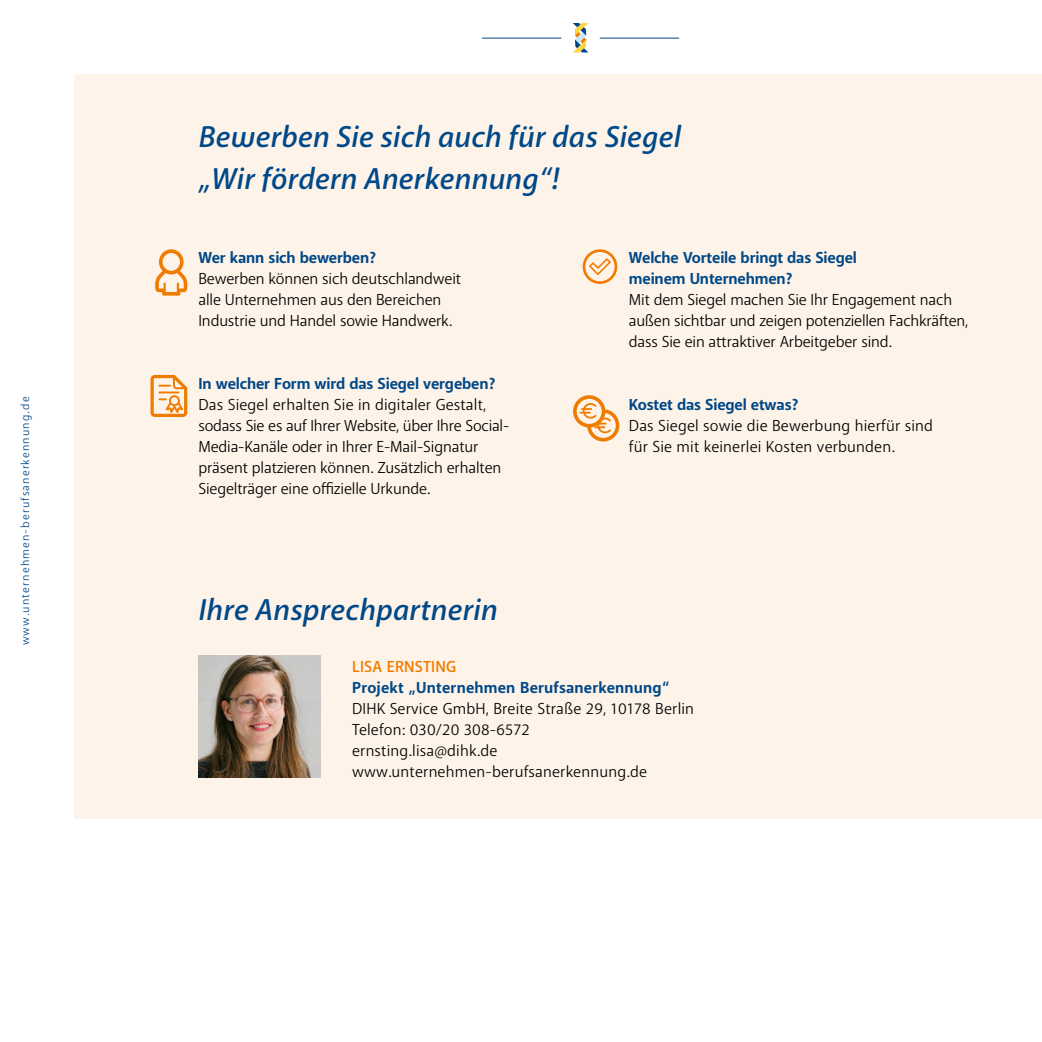
<style>
.page{position:relative;width:1042px;height:1042px;background:#fff}
.page>*{position:absolute;margin:0;border:0;box-sizing:border-box;transform-origin:0 0}
.t1{font:italic 500 29.75px/42px "Anago";letter-spacing:.01em;color:#004888}
.t2{font:15.75px/21px "Anago";letter-spacing:-.01em;color:#000}
.t3{font:15.75px "Anago";letter-spacing:.01em;color:#000}
.t4{font:700 15.75px/21px "Anago";letter-spacing:-.01em;color:#004888}
.t5{font:700 15.75px "Anago";letter-spacing:.01em;color:#004888}
.t6{font:500 15.75px "Anago";letter-spacing:.01em;color:#ef7c00}
.t7{font:11.38px "Anago";letter-spacing:.1em;color:#004888}
</style>
<div class="page">
<div style="left:74px;top:74px;width:968px;height:745px;background:#fef3e8"></div>
<svg style="left:572px;top:23px;width:16px;height:30px"></svg>
<hr style="left:600px;top:38px;width:79px;height:1px;background:#004888">
<hr style="left:482px;top:38px;width:79px;height:1px;background:#004888">
<img style="left:198px;top:655px;width:123px;height:122px">
<svg style="left:583px;top:249px;width:34px;height:35px"></svg>
<svg style="left:573px;top:395px;width:46px;height:46px"></svg>
<svg style="left:150px;top:375px;width:37px;height:42px"></svg>
<svg style="left:155px;top:249px;width:32px;height:47px"></svg>
<p class="t7" style="left:18px;top:645px;width:250px;rotate:-90deg">www.unternehmen-berufsanerkennung.de</p>
<p class="t1" style="left:198px;top:116px;width:484px">Bewerben Sie sich auch für das Siegel „Wir fördern Anerkennung“!</p>
<p class="t4" style="left:198px;top:247px;width:179px">Wer kann sich bewerben?</p>
<p class="t2" style="left:198px;top:268px;width:264px">Bewerben können sich deutschlandweit alle Unternehmen aus den Bereichen<br>Industrie und Handel sowie Handwerk.</p>
<p class="t4" style="left:198px;top:373px;width:298px">In welcher Form wird das Siegel vergeben?</p>
<p class="t2" style="left:198px;top:394px;width:312px">Das Siegel erhalten Sie in digitaler Gestalt, sodass Sie es auf Ihrer Website, über Ihre Social-Media-Kanäle oder in Ihrer E-Mail-Signatur präsent platzieren können. Zusätzlich erhalten Siegelträger eine offizielle Urkunde.</p>
<p class="t1" style="left:198px;top:589px;width:300px">Ihre Ansprechpartnerin</p>
<p class="t4" style="left:629px;top:247px;width:229px">Welche Vorteile bringt das Siegel meinem Unternehmen?</p>
<p class="t2" style="left:629px;top:289px;width:341px">Mit dem Siegel machen Sie Ihr Engagement nach außen sichtbar und zeigen potenziellen Fachkräften, dass Sie ein attraktiver Arbeitgeber sind.</p>
<p class="t4" style="left:629px;top:394px;width:171px">Kostet das Siegel etwas?</p>
<p class="t3" style="left:629px;top:415px;width:306px">Das Siegel sowie die Bewerbung hierfür sind</p>
<p class="t3" style="left:629px;top:436px;width:267px">für Sie mit keinerlei Kosten verbunden.</p>
<p class="t6" style="left:352px;top:657px;width:106px">LISA ERNSTING</p>
<p class="t5" style="left:352px;top:678px;width:319px">Projekt „Unternehmen Berufsanerkennung“</p>
<p class="t3" style="left:352px;top:699px;width:343px">DIHK Service GmbH, Breite Straße 29, 10178 Berlin</p>
<p class="t3" style="left:352px;top:720px;width:179px">Telefon: 030/20 308-6572</p>
<p class="t3" style="left:352px;top:741px;width:147px">ernsting.lisa@dihk.de</p>
<p class="t3" style="left:352px;top:762px;width:296px">www.unternehmen-berufsanerkennung.de</p>
</div>
